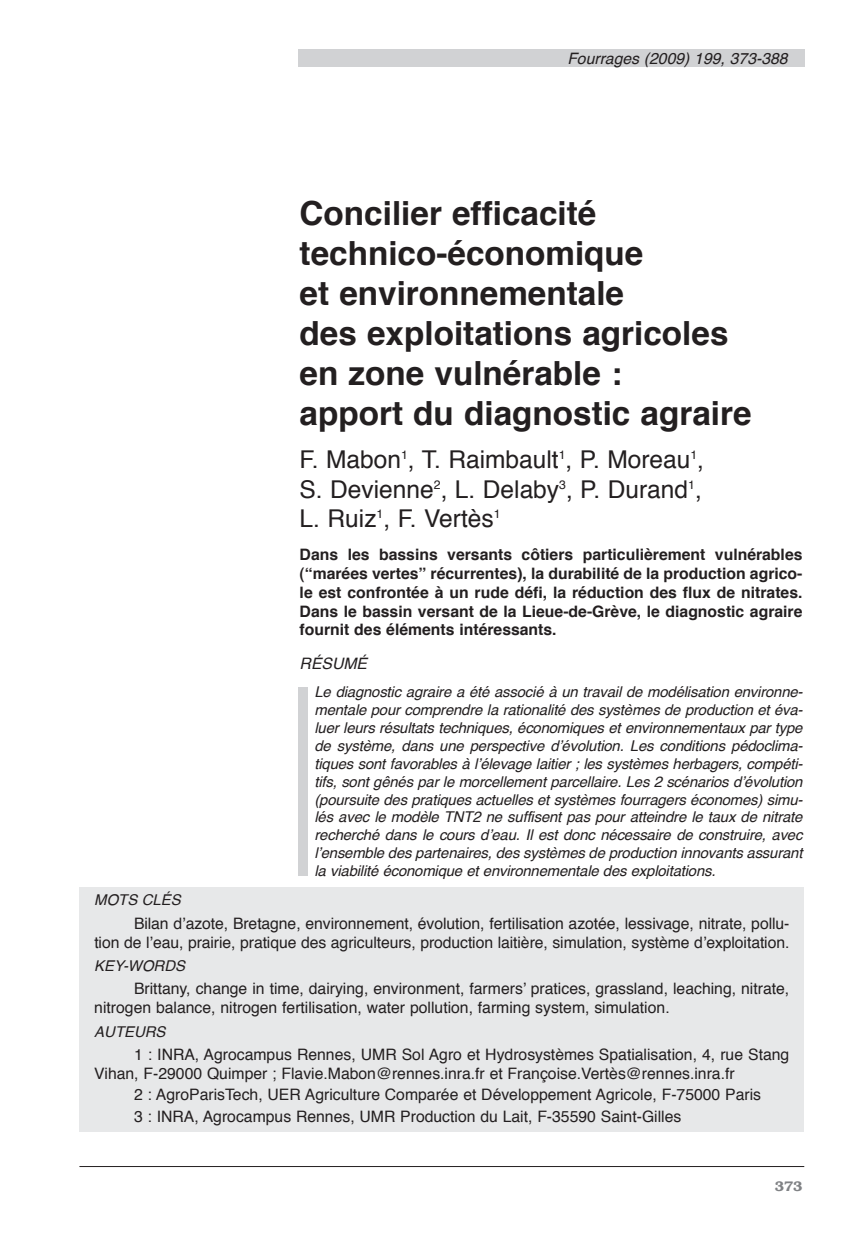
<style>
.page{position:relative;width:844px;height:1241px;background:#fff}
.page>*{position:absolute;margin:0;border:0;box-sizing:border-box;transform-origin:0 0}
.t1{font:700 33.25px/39.9px "Helvetica";color:#231f20}
.t2{font:24.5px/29.4px "Helvetica";color:#231f20;text-align:justify}
.t3{font:15.75px/18.9px "Helvetica";color:#231f20}
.t4{font:700 15.75px/18.9px "Helvetica";color:#231f20;text-align:justify}
.t5{font:italic 15.75px "Helvetica";color:#231f20}
.t6{font:italic 14.88px/17.8px "Helvetica";letter-spacing:-.01em;color:#231f20}
.t7{font:600 14px "Bookman";color:#808285}
</style>
<div class="page">
<div style="left:298px;top:50px;width:506px;height:17px;background:#d1d2d4"></div>
<hr style="left:79px;top:1165px;width:725px;height:1px;background:#231f20">
<div style="left:298px;top:687px;width:10px;height:188px;background:#d1d2d4"></div>
<div style="left:79px;top:886px;width:725px;height:245px;background:#e7e8e9"></div>
<p class="t5" style="left:567px;top:52px;width:222px">Fourrages (2009) 199, 373-388</p>
<h1 class="t1" style="left:299px;top:196px;width:453px">Concilier efficacité technico-économique<br>et environnementale<br>des exploitations agricoles en zone vulnérable :<br>apport du diagnostic agraire</h1>
<h2 class="t2" style="left:299px;top:447px;width:406px">F. Mabon<sup>1</sup>, T. Raimbault<sup>1</sup>, P. Moreau<sup>1</sup>, S. Devienne<sup>2</sup>, L. Delaby<sup>3</sup>, P. Durand<sup>1</sup>, L. Ruiz<sup>1</sup>, F. Vertès<sup>1</sup></h2>
<p class="t4" style="left:299px;top:546px;width:504px">Dans les bassins versants côtiers particulièrement vulnérables (“marées vertes” récurrentes), la durabilité de la production agrico&shy;le est confrontée à un rude défi, la réduction des flux de nitrates.<br>Dans le bassin versant de la Lieue-de-Grève, le diagnostic agraire fournit des éléments intéressants.</p>
<p class="t5" style="left:299px;top:657px;width:69px">résumé</p>
<p class="t6" style="left:314px;top:684px;width:490px">le diagnostic agraire a été associé à un travail de modélisation environne&shy;mentale pour comprendre la rationalité des systèmes de production et éva&shy;luer leurs résultats techniques, économiques et environnementaux par type de système, dans une perspective d’évolution. les conditions pédoclima&shy;tiques sont favorables à l’élevage laitier ; les systèmes herbagers, compéti&shy;tifs, sont gênés par le morcellement parcellaire. les 2 scénarios d’évolution (poursuite des pratiques actuelles et systèmes fourragers économes) simu&shy;lés avec le modèle tNt2 ne suffisent pas pour atteindre le taux de nitrate recherché dans le cours d’eau. Il est donc nécessaire de construire, avec l’ensemble des partenaires, des systèmes de production innovants assurant la viabilité économique et environnementale des exploitations.</p>
<p class="t6" style="left:94px;top:892px;width:88px">mots clés</p>
<p class="t3" style="left:94px;top:914px;width:696px;text-align:right">Bilan d’azote, Bretagne, environnement, évolution, fertilisation azotée, lessivage, nitrate, pollu-<br>tion de l’eau, prairie, pratique des agriculteurs, production laitière, simulation, système d’exploitation.</p>
<p class="t6" style="left:94px;top:957px;width:92px">key-words</p>
<p class="t3" style="left:94px;top:980px;width:696px;text-indent:40px">Brittany, change in time, dairying, environment, farmers’ pratices, grassland, leaching, nitrate, nitrogen balance, nitrogen fertilisation, water pollution, farming system, simulation.</p>
<p class="t6" style="left:94px;top:1023px;width:73px">auteurs</p>
<p class="t3" style="left:94px;top:1046px;width:696px;text-indent:40px">1 : INRA, Agrocampus Rennes, UMR Sol Agro et Hydrosystèmes Spatialisation, 4, rue Stang<br>Vihan, F-29000 Quimper ; Flavie.Mabon@rennes.inra.fr et Françoise.Vertès@rennes.inra.fr</p>
<p class="t3" style="left:134px;top:1085px;width:628px;line-height:21.3px">2 : AgroParisTech, UER Agriculture Comparée et Développement Agricole, F-75000 Paris<br>3 : INRA, Agrocampus Rennes, UMR Production du Lait, F-35590 Saint-Gilles</p>
<p class="t7" style="left:774px;top:1177px;width:29px">373</p>
</div>
